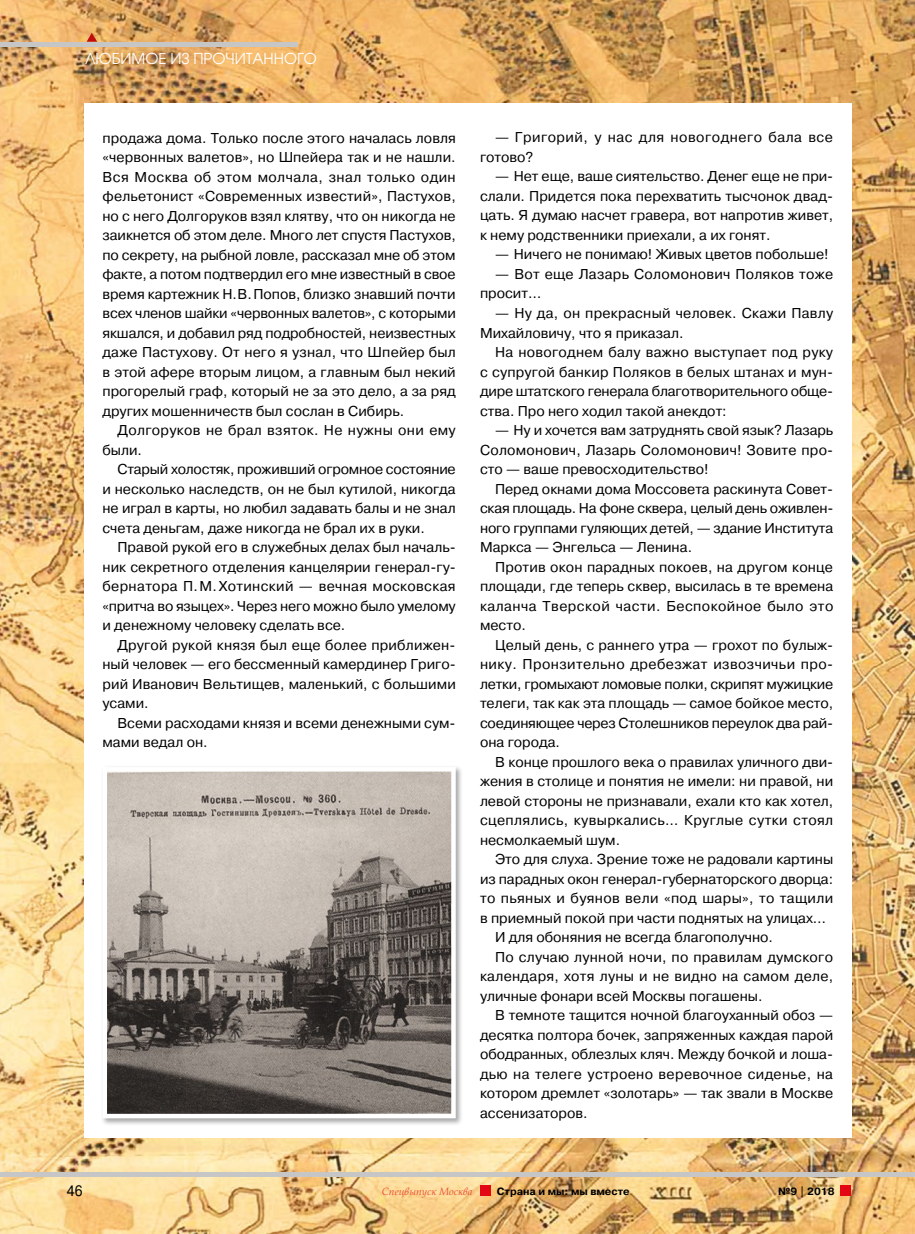
<style>
.page{position:relative;width:915px;height:1234px;background:#fff}
.page>*{position:absolute;margin:0;border:0;box-sizing:border-box;transform-origin:0 0}
.t1{font:15px "Avant Garde Gothic C";letter-spacing:.13em;color:#fff}
.t2{font:15px "Pragmatica";color:#000;scale:.9 1}
.t3{font:14.25px/19.5px "Pragmatica";color:#000;text-align:justify}
.t4{font:14.25px/19.5px "Pragmatica";letter-spacing:.02em;color:#000}
.t5{font:14.25px/19.5px "Pragmatica";letter-spacing:.025em;color:#000}
.t6{font:14.25px/19.5px "Pragmatica";letter-spacing:.035em;color:#000}
.t7{font:700 10.5px "Pragmatica C";color:#000}
.t8{font:italic 10.5px "Book Antiqua";color:#e94f35}
</style>
<div class="page">
<img style="left:0;top:0;width:914px;height:1233px">
<div style="left:84px;top:104px;width:767px;height:1033px;background:#fff"></div>
<div style="left:101px;top:765px;width:362px;height:360px;background:#000;opacity:.35"></div>
<img style="left:107px;top:771px;width:343px;height:342px">
<div style="left:102px;top:766px;width:353px;height:352px;border:4px solid #fff"></div>
<div style="left:840px;top:1184px;width:10px;height:11px;background:#e30613"></div>
<div style="left:480px;top:1184px;width:10px;height:11px;background:#e30613"></div>
<div style="left:0;top:1171px;width:914px;height:5px;background:#c6c6c6"></div>
<hr style="left:0;top:43px;width:298px;height:4px;background:#c6c6c6">
<svg style="left:87px;top:33px;width:10px;height:9px"></svg>
<p class="t1" style="left:85px;top:50px;width:230px">Любимое из прочитанного</p>
<p class="t3" style="left:102px;top:128px;width:355px">продажа дома. Только после этого началась ловля «червонных валетов», но Шпейера так и не нашли.<br>Вся Москва об этом молчала, знал только один фельетонист «Современных известий», Пастухов, но с него Долгоруков взял клятву, что он никогда не заикнется об этом деле. Много лет спустя Пастухов, по секрету, на рыбной ловле, рассказал мне об этом факте, а потом подтвердил его мне известный в свое время картежник Н.В.Попов, близко знавший почти всех членов шайки «червонных валетов», с которыми якшался, и добавил ряд подробностей, неизвестных даже Пастухову. От него я узнал, что Шпейер был в этой афере вторым лицом, а главным был некий прогорелый граф, который не за это дело, а за ряд других мошенничеств был сослан в Сибирь.</p>
<p class="t5" style="left:102px;top:421px;width:354px;text-indent:15px">Долгоруков не брал взяток. Не нужны они ему были.</p>
<p class="t3" style="left:102px;top:460px;width:354px;text-indent:15px">Старый холостяк, проживший огромное состояние и несколько наследств, он не был кутилой, никогда не играл в карты, но любил задавать балы и не знал счета деньгам, даже никогда не брал их в руки.</p>
<p class="t3" style="left:102px;top:538px;width:355px;text-indent:15px">Правой рукой его в служебных делах был началь&shy;ник секретного отделения канцелярии генерал-гу&shy;бернатора П.М. Хотинский — вечная московская «притча во языцех». Через него можно было умелому и денежному человеку сделать все.</p>
<p class="t3" style="left:102px;top:635px;width:355px;text-indent:15px">Другой рукой князя был еще более приближен&shy;ный человек — его бессменный камердинер Григо&shy;рий Иванович Вельтищев, маленький, с большими усами.</p>
<p class="t3" style="left:102px;top:713px;width:354px;text-indent:15px">Всеми расходами князя и всеми денежными сум&shy;мами ведал он.</p>
<p class="t6" style="left:480px;top:128px;width:354px;text-indent:15px">— Григорий, у нас для новогоднего бала все готово?</p>
<p class="t3" style="left:480px;top:167px;width:355px;text-indent:15px">— Нет еще, ваше сиятельство. Денег еще не при&shy;слали. Придется пока перехватить тысчонок двад&shy;цать. Я думаю насчет гравера, вот напротив живет, к нему родственники приехали, а их гонят.</p>
<p class="t3" style="left:495px;top:245px;width:335px">— Ничего не понимаю! Живых цветов побольше!</p>
<p class="t4" style="left:480px;top:264px;width:354px;text-indent:15px">— Вот еще Лазарь Соломонович Поляков тоже просит…</p>
<p class="t4" style="left:480px;top:303px;width:354px;text-indent:15px">— Ну да, он прекрасный человек. Скажи Павлу<br>Михайловичу, что я приказал.</p>
<p class="t3" style="left:480px;top:342px;width:354px;text-indent:15px">На новогоднем балу важно выступает под руку с супругой банкир Поляков в белых штанах и мун&shy;дире штатского генерала благотворительного обще&shy;ства. Про него ходил такой анекдот:</p>
<p class="t3" style="left:480px;top:420px;width:355px;text-indent:15px">— Ну и хочется вам затруднять свой язык? Лазарь Соломонович, Лазарь Соломонович! Зовите про&shy;сто — ваше превосходительство!</p>
<p class="t3" style="left:480px;top:479px;width:355px;text-indent:15px">Перед окнами дома Моссовета раскинута Совет&shy;ская площадь. На фоне сквера, целый день оживлен&shy;ного группами гуляющих детей, — здание Института Маркса — Энгельса — Ленина.</p>
<p class="t3" style="left:480px;top:557px;width:355px;text-indent:15px">Против окон парадных покоев, на другом конце площади, где теперь сквер, высилась в те времена каланча Тверской части. Беспокойное было это место.</p>
<p class="t3" style="left:480px;top:635px;width:354px;text-indent:15px">Целый день, с раннего утра — грохот по булыж&shy;нику. Пронзительно дребезжат извозчичьи про&shy;летки, громыхают ломовые полки, скрипят мужицкие телеги, так как эта площадь — самое бойкое место, соединяющее через Столешников переулок два рай&shy;она города.</p>
<p class="t3" style="left:480px;top:752px;width:354px;text-indent:15px">В конце прошлого века о правилах уличного дви&shy;жения в столице и понятия не имели: ни правой, ни левой стороны не признавали, ехали кто как хотел, сцеплялись, кувыркались… Круглые сутки стоял несмолкаемый шум.</p>
<p class="t3" style="left:495px;top:849px;width:339px">Это для слуха. Зрение тоже не радовали картины</p>
<p class="t3" style="left:480px;top:869px;width:354px">из парадных окон генерал-губернаторского дворца:</p>
<p class="t5" style="left:480px;top:888px;width:354px">то пьяных и буянов вели «под шары», то тащили</p>
<p class="t3" style="left:480px;top:908px;width:347px">в приемный покой при части поднятых на улицах…</p>
<p class="t3" style="left:495px;top:927px;width:279px">И для обоняния не всегда благополучно.</p>
<p class="t4" style="left:495px;top:947px;width:339px">По случаю лунной ночи, по правилам думского</p>
<p class="t4" style="left:480px;top:966px;width:354px">календаря, хотя луны и не видно на самом деле,</p>
<p class="t3" style="left:480px;top:986px;width:284px">уличные фонари всей Москвы погашены.</p>
<p class="t3" style="left:495px;top:1005px;width:339px">В темноте тащится ночной благоуханный обоз —</p>
<p class="t3" style="left:480px;top:1025px;width:354px">десятка полтора бочек, запряженных каждая парой</p>
<p class="t3" style="left:480px;top:1044px;width:354px">ободранных, облезлых кляч. Между бочкой и лоша-</p>
<p class="t5" style="left:480px;top:1064px;width:354px">дью на телеге устроено веревочное сиденье, на</p>
<p class="t3" style="left:480px;top:1083px;width:354px">котором дремлет «золотарь» — так звали в Москве</p>
<p class="t3" style="left:480px;top:1103px;width:109px">ассенизаторов.</p>
<p class="t2" style="left:67px;top:1181px;width:19px">46</p>
<p class="t8" style="left:382px;top:1183px;width:92px">Спецвыпуск Москва</p>
<p class="t7" style="left:496px;top:1185px;width:134px">Страна и мы: мы вместе</p>
<p class="t7" style="left:778px;top:1185px;width:58px">№9 | 2018</p>
</div>
